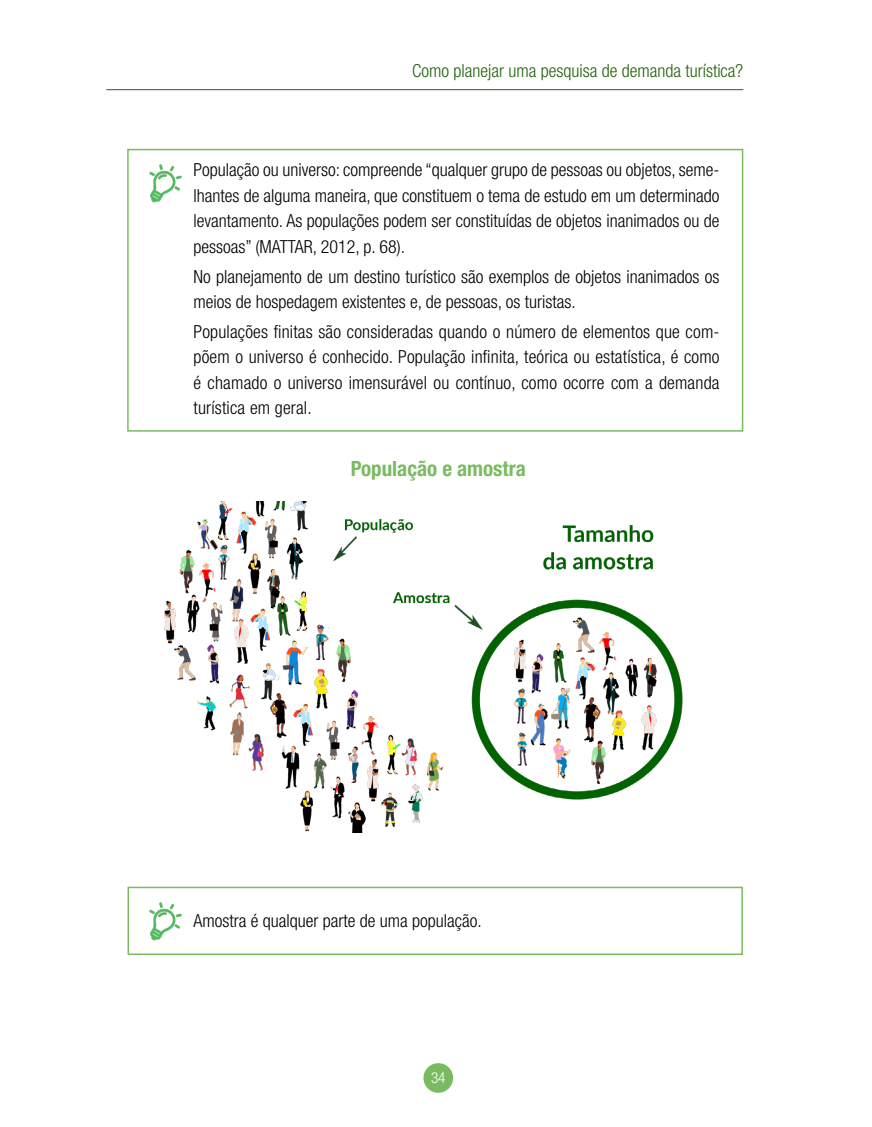
<style>
.page{position:relative;width:872px;height:1127px;background:#fff}
.page>*{position:absolute;margin:0;border:0;box-sizing:border-box;transform-origin:0 0}
.t1{font:700 condensed 21px "Helvetica Neue LT Std";color:#7abb61}
.t2{font:300 condensed 18px/25.5px "Helvetica Neue LT Std";color:#000;text-align:justify}
.t3{font:300 condensed 18px "Helvetica Neue LT Std";color:#25630e}
.t4{font:300 condensed 15.15px "Helvetica Neue LT Std";color:#fff}
</style>
<div class="page">
<div style="left:423px;top:1063px;width:30px;height:30px;background:#7abb61;border-radius:50%"></div>
<hr style="left:106px;top:89px;width:637px;height:1px;background:#25630e">
<div style="left:127px;top:149px;width:616px;height:283px;border:2px solid #7abb61"></div>
<img style="left:149px;top:164px;width:33px;height:39px">
<div style="left:127px;top:887px;width:616px;height:68px;border:2px solid #7abb61"></div>
<img style="left:149px;top:902px;width:33px;height:39px">
<img style="left:164px;top:501px;width:519px;height:331px">
<p class="t3" style="left:412px;top:60px;width:333px">Como planejar uma pesquisa de demanda turística?</p>
<p class="t2" style="left:194px;top:157px;width:527px">População ou universo: compreende “qualquer grupo de pessoas ou objetos, seme&shy;lhantes de alguma maneira, que constituem o tema de estudo em um determinado levantamento. As populações podem ser constituídas de objetos inanimados ou de pessoas” (MATTAR, 2012, p. 68).</p>
<p class="t2" style="left:194px;top:263px;width:527px">No planejamento de um destino turístico são exemplos de objetos inanimados os meios de hospedagem existentes e, de pessoas, os turistas.</p>
<p class="t2" style="left:194px;top:319px;width:527px">Populações finitas são consideradas quando o número de elementos que com&shy;põem o universo é conhecido. População infinita, teórica ou estatística, é como é chamado o universo imensurável ou contínuo, como ocorre com a demanda turística em geral.</p>
<p class="t1" style="left:351px;top:456px;width:177px">População e amostra</p>
<p class="t2" style="left:193px;top:908px;width:287px">Amostra é qualquer parte de uma população.</p>
<p class="t4" style="left:431px;top:1069px;width:16px">34</p>
</div>
